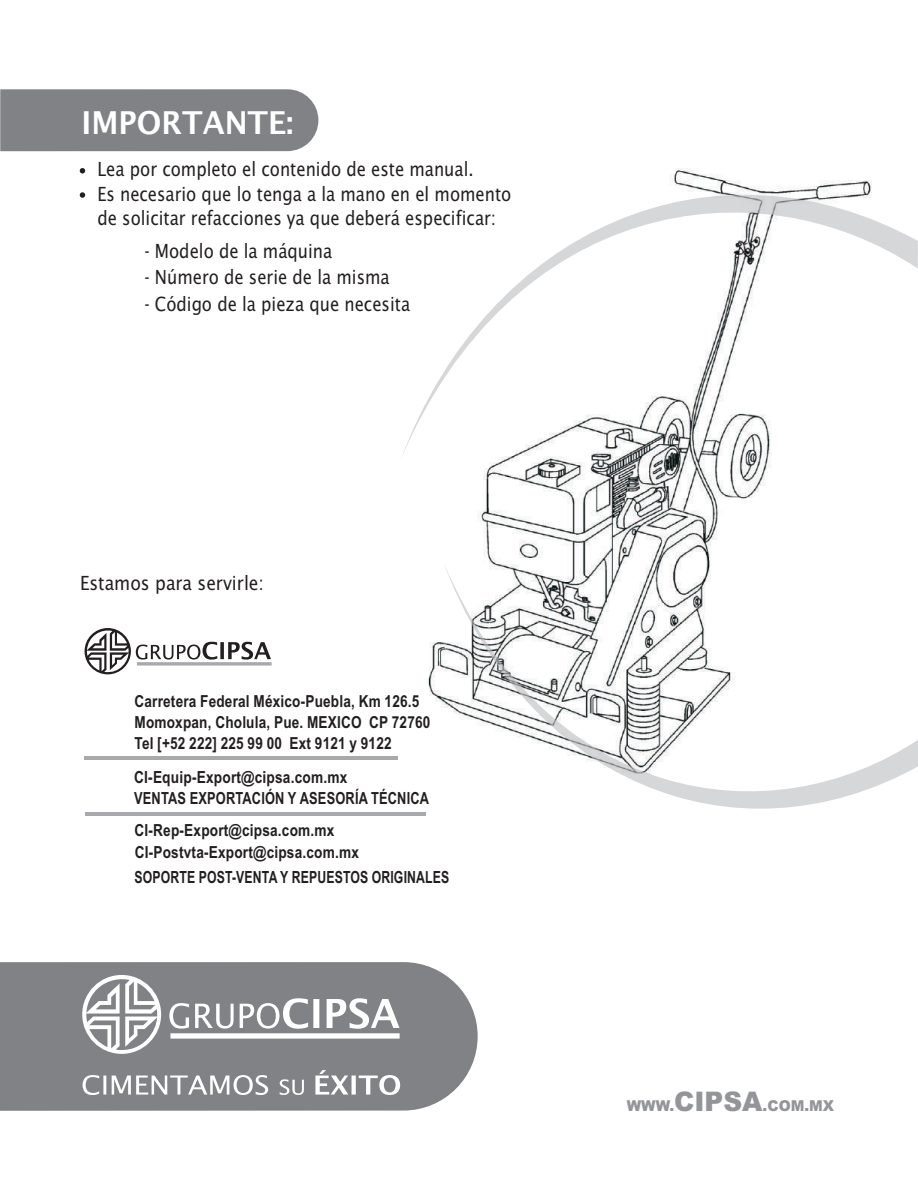
<style>
.page{position:relative;width:918px;height:1188px;background:#fff}
.page>*{position:absolute;margin:0;border:0;box-sizing:border-box;transform-origin:0 0}
.t1{font:31.5px "Lucida Sans";color:#fff;scale:.95 1}
.t2{font:19.5px/24.5px "Lucida Sans";color:#231f20;scale:.85 1}
.t3{font:19.5px "Lucida Sans";color:#231f20;scale:.88 1}
.t4{font:700 16.8px "Arial Narrow";letter-spacing:.01em;color:#231f20;scale:.89 1}
.t5{font:700 16.65px/20.9px "Arial Narrow";letter-spacing:.01em;color:#231f20}
.t6{font:900 15px "Arial";color:#939598}
.s1{font-size:27px}
</style>
<div class="page">
<svg style="left:0;top:962px;width:478px;height:149px;background:#87888b"></svg>
<div style="left:0;top:89px;width:318px;height:62px;background:#808285"></div>
<svg style="left:80px;top:168px;width:5px;height:5px"></svg>
<svg style="left:80px;top:192px;width:5px;height:6px"></svg>
<div style="left:82px;top:975px;width:79px;height:79px;background:#fff;border-radius:50%"></div>
<svg style="left:86px;top:976px;width:71px;height:78px"></svg>
<svg style="left:169px;top:998px;width:231px;height:41px"></svg>
<svg style="left:83px;top:1070px;width:317px;height:25px"></svg>
<svg style="left:403px;top:168px;width:515px;height:648px"></svg>
<div style="left:85px;top:628px;width:46px;height:46px;background:#231f20;border-radius:50%"></div>
<svg style="left:87px;top:628px;width:42px;height:46px"></svg>
<svg style="left:136px;top:642px;width:136px;height:24px"></svg>
<hr style="left:84px;top:757px;width:313px;height:3px;background:#a8a9ad">
<hr style="left:85px;top:812px;width:340px;height:4px;background:#a8a9ad">
<h1 class="t1" style="left:81px;top:110px;width:225px">IMPORTANTE:</h1>
<p class="t2" style="left:97px;top:159px;width:488px">Lea por completo el contenido de este manual.<br>Es necesario que lo tenga a la mano en el momento de solicitar refacciones ya que deberá especificar:</p>
<p class="t2" style="left:144px;top:240px;width:223px">- Modelo de la máquina</p>
<p class="t2" style="left:144px;top:266px;width:290px">- Número de serie de la misma</p>
<p class="t2" style="left:144px;top:293px;width:314px">- Código de la pieza que necesita</p>
<p class="t3" style="left:80px;top:575px;width:211px">Estamos para servirle:</p>
<p class="t5" style="left:135px;top:692px;width:297px">Carretera Federal México-Puebla, Km 126.5<br>Momoxpan, Cholula, Pue. MEXICO CP 72760<br>Tel [+52 222] 225 99 00 Ext 9121 y 9122</p>
<p class="t5" style="left:134px;top:768px;width:296px">CI-Equip-Export@cipsa.com.mx<br>VENTAS EXPORTACIÓN Y ASESORÍA TÉCNICA</p>
<p class="t5" style="left:134px;top:820px;width:226px;line-height:22.4px">CI-Rep-Export@cipsa.com.mx<br>CI-Postvta-Export@cipsa.com.mx</p>
<p class="t4" style="left:134px;top:871px;width:355px">SOPORTE POST-VENTA Y REPUESTOS ORIGINALES</p>
<p class="t6" style="left:627px;top:1101px;width:209px">WWW.<span class="s1">CIPSA</span>.COM.MX</p>
</div>
